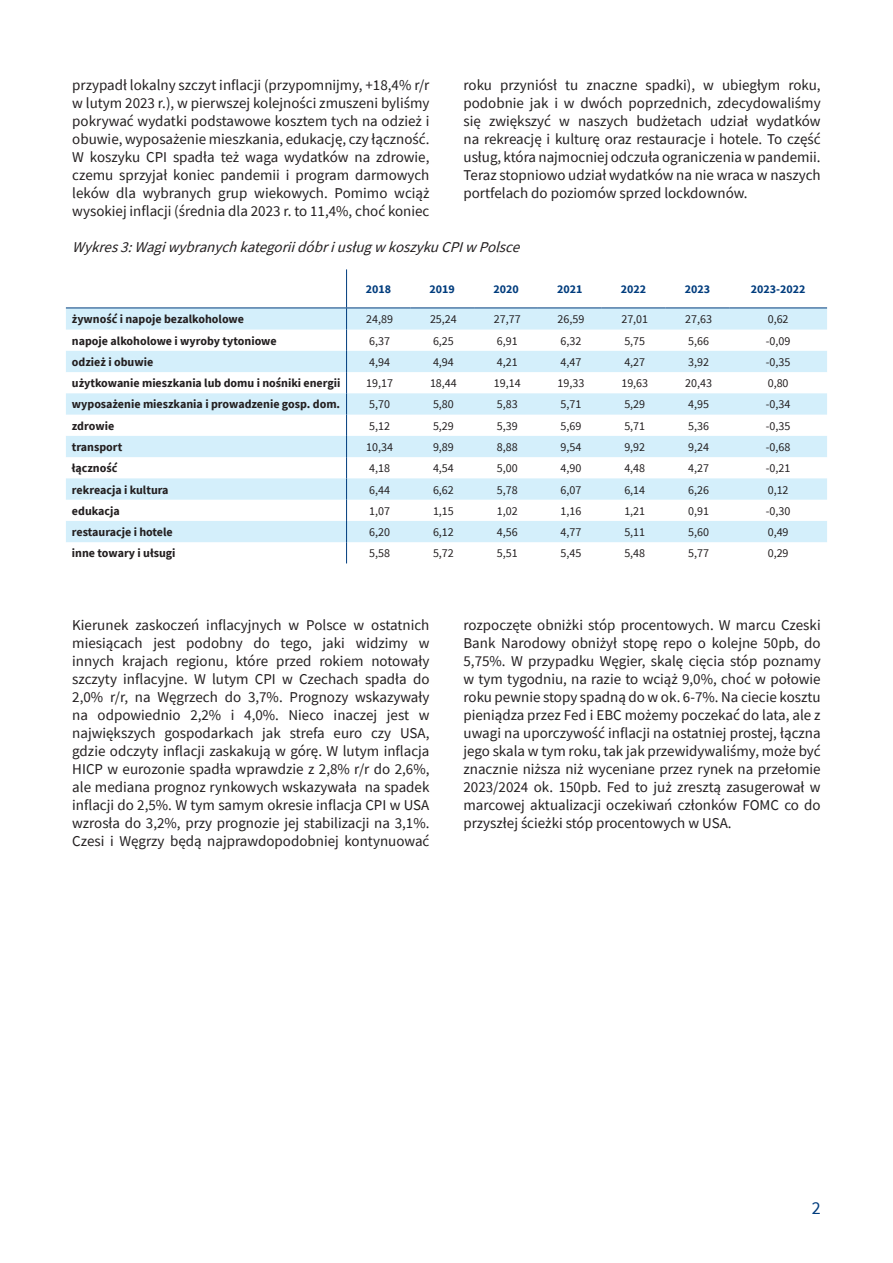
<style>
.page{position:relative;width:893px;height:1263px;background:#fff}
.page>*{position:absolute;margin:0;border:0;box-sizing:border-box;transform-origin:0 0}
.t1{font:18px "Source Sans Pro";color:#003c7d}
.t2{font:15px/18px "Source Sans Pro";color:#231f20;text-align:justify}
.t3{font:italic 15px "Source Sans Pro";color:#231f20}
.t4{font:12px "Source Sans Pro";color:#231f20}
.t5{font:700 12px "Source Sans Pro";color:#231f20}
.t6{font:700 12px "Source Sans Pro";color:#003c7d}
</style>
<div class="page">
<svg style="left:66px;top:309px;width:761px;height:233px;fill:#d4effb"></svg>
<hr style="left:66px;top:308px;width:281px;height:1px;background:#003c7d">
<hr style="left:346px;top:269px;width:1px;height:39px;background:#003c7d">
<hr style="left:347px;top:308px;width:63px;height:1px;background:#003c7d">
<hr style="left:410px;top:308px;width:64px;height:1px;background:#003c7d">
<hr style="left:474px;top:308px;width:64px;height:1px;background:#003c7d">
<hr style="left:538px;top:308px;width:64px;height:1px;background:#003c7d">
<hr style="left:602px;top:308px;width:63px;height:1px;background:#003c7d">
<hr style="left:665px;top:308px;width:64px;height:1px;background:#003c7d">
<hr style="left:729px;top:308px;width:98px;height:1px;background:#003c7d">
<svg style="left:346px;top:308px;width:1px;height:255px"></svg>
<p class="t2" style="left:72px;top:76px;width:359px">przypadł lokalny szczyt inflacji (przypomnijmy, +18,4% r/r w lutym 2023 r.), w pierwszej kolejności zmuszeni byliśmy pokrywać wydatki podstawowe kosztem tych na odzież i obuwie, wyposażenie mieszkania, edukację, czy łączność.<br>W koszyku CPI spadła też waga wydatków na zdrowie, czemu sprzyjał koniec pandemii i program darmowych leków dla wybranych grup wiekowych. Pomimo wciąż wysokiej inflacji (średnia dla 2023 r. to 11,4%, choć koniec</p>
<p class="t2" style="left:463px;top:76px;width:359px">roku przyniósł tu znaczne spadki), w ubiegłym roku, podobnie jak i w dwóch poprzednich, zdecydowaliśmy się zwiększyć w naszych budżetach udział wydatków na rekreację i kulturę oraz restauracje i hotele. To część usług, która najmocniej odczuła ograniczenia w pandemii.<br>Teraz stopniowo udział wydatków na nie wraca w naszych portfelach do poziomów sprzed lockdownów.</p>
<p class="t3" style="left:72px;top:237px;width:453px">Wykres3:Wagiwybranychkategoriidóbriusługw koszykuCPIw Polsce</p>
<p class="t6" style="left:366px;top:281px;width:27px">2018</p>
<p class="t6" style="left:430px;top:281px;width:27px">2019</p>
<p class="t6" style="left:493px;top:281px;width:27px">2020</p>
<p class="t6" style="left:557px;top:281px;width:27px">2021</p>
<p class="t6" style="left:621px;top:281px;width:27px">2022</p>
<p class="t6" style="left:685px;top:281px;width:27px">2023</p>
<p class="t6" style="left:751px;top:281px;width:56px">2023-2022</p>
<p class="t5" style="left:72px;top:311px;width:174px">żywność i napoje bezalkoholowe</p>
<p class="t4" style="left:366px;top:312px;width:28px">24,89</p>
<p class="t4" style="left:430px;top:312px;width:28px">25,24</p>
<p class="t4" style="left:494px;top:312px;width:28px">27,77</p>
<p class="t4" style="left:558px;top:312px;width:28px">26,59</p>
<p class="t4" style="left:621px;top:312px;width:28px">27,01</p>
<p class="t4" style="left:685px;top:312px;width:28px">27,63</p>
<p class="t4" style="left:768px;top:312px;width:22px">0,62</p>
<p class="t5" style="left:72px;top:333px;width:206px">napoje alkoholowe i wyroby tytoniowe</p>
<p class="t4" style="left:369px;top:333px;width:22px">6,37</p>
<p class="t4" style="left:433px;top:333px;width:22px">6,25</p>
<p class="t4" style="left:497px;top:333px;width:22px">6,91</p>
<p class="t4" style="left:561px;top:333px;width:22px">6,32</p>
<p class="t4" style="left:624px;top:333px;width:22px">5,75</p>
<p class="t4" style="left:688px;top:333px;width:22px">5,66</p>
<p class="t4" style="left:766px;top:333px;width:26px">-0,09</p>
<p class="t5" style="left:72px;top:354px;width:83px">odzież i obuwie</p>
<p class="t4" style="left:369px;top:354px;width:22px">4,94</p>
<p class="t4" style="left:433px;top:354px;width:22px">4,94</p>
<p class="t4" style="left:497px;top:354px;width:22px">4,21</p>
<p class="t4" style="left:561px;top:354px;width:22px">4,47</p>
<p class="t4" style="left:624px;top:354px;width:22px">4,27</p>
<p class="t4" style="left:688px;top:354px;width:22px">3,92</p>
<p class="t4" style="left:766px;top:354px;width:26px">-0,35</p>
<p class="t5" style="left:72px;top:375px;width:270px">użytkowanie mieszkania lub domu i nośniki energii</p>
<p class="t4" style="left:366px;top:376px;width:28px">19,17</p>
<p class="t4" style="left:430px;top:376px;width:28px">18,44</p>
<p class="t4" style="left:494px;top:376px;width:28px">19,14</p>
<p class="t4" style="left:558px;top:376px;width:28px">19,33</p>
<p class="t4" style="left:621px;top:376px;width:28px">19,63</p>
<p class="t4" style="left:685px;top:376px;width:28px">20,43</p>
<p class="t4" style="left:768px;top:376px;width:22px">0,80</p>
<p class="t5" style="left:72px;top:396px;width:270px">wyposażenie mieszkania i prowadzenie gosp. dom.</p>
<p class="t4" style="left:369px;top:397px;width:22px">5,70</p>
<p class="t4" style="left:433px;top:397px;width:22px">5,80</p>
<p class="t4" style="left:497px;top:397px;width:22px">5,83</p>
<p class="t4" style="left:561px;top:397px;width:22px">5,71</p>
<p class="t4" style="left:624px;top:397px;width:22px">5,29</p>
<p class="t4" style="left:688px;top:397px;width:22px">4,95</p>
<p class="t4" style="left:766px;top:397px;width:26px">-0,34</p>
<p class="t5" style="left:72px;top:418px;width:44px">zdrowie</p>
<p class="t4" style="left:369px;top:418px;width:22px">5,12</p>
<p class="t4" style="left:433px;top:418px;width:22px">5,29</p>
<p class="t4" style="left:497px;top:418px;width:22px">5,39</p>
<p class="t4" style="left:561px;top:418px;width:22px">5,69</p>
<p class="t4" style="left:624px;top:418px;width:22px">5,71</p>
<p class="t4" style="left:688px;top:418px;width:22px">5,36</p>
<p class="t4" style="left:766px;top:418px;width:26px">-0,35</p>
<p class="t5" style="left:72px;top:439px;width:52px">transport</p>
<p class="t4" style="left:366px;top:439px;width:28px">10,34</p>
<p class="t4" style="left:433px;top:439px;width:22px">9,89</p>
<p class="t4" style="left:497px;top:439px;width:22px">8,88</p>
<p class="t4" style="left:561px;top:439px;width:22px">9,54</p>
<p class="t4" style="left:624px;top:439px;width:22px">9,92</p>
<p class="t4" style="left:688px;top:439px;width:22px">9,24</p>
<p class="t4" style="left:766px;top:439px;width:26px">-0,68</p>
<p class="t5" style="left:72px;top:460px;width:47px">łączność</p>
<p class="t4" style="left:369px;top:461px;width:22px">4,18</p>
<p class="t4" style="left:433px;top:461px;width:22px">4,54</p>
<p class="t4" style="left:497px;top:461px;width:22px">5,00</p>
<p class="t4" style="left:561px;top:461px;width:22px">4,90</p>
<p class="t4" style="left:624px;top:461px;width:22px">4,48</p>
<p class="t4" style="left:688px;top:461px;width:22px">4,27</p>
<p class="t4" style="left:766px;top:461px;width:26px">-0,21</p>
<p class="t5" style="left:72px;top:481px;width:98px">rekreacja i kultura</p>
<p class="t4" style="left:369px;top:482px;width:22px">6,44</p>
<p class="t4" style="left:433px;top:482px;width:22px">6,62</p>
<p class="t4" style="left:497px;top:482px;width:22px">5,78</p>
<p class="t4" style="left:561px;top:482px;width:22px">6,07</p>
<p class="t4" style="left:624px;top:482px;width:22px">6,14</p>
<p class="t4" style="left:688px;top:482px;width:22px">6,26</p>
<p class="t4" style="left:768px;top:482px;width:22px">0,12</p>
<p class="t5" style="left:72px;top:503px;width:49px">edukacja</p>
<p class="t4" style="left:369px;top:503px;width:22px">1,07</p>
<p class="t4" style="left:433px;top:503px;width:22px">1,15</p>
<p class="t4" style="left:497px;top:503px;width:22px">1,02</p>
<p class="t4" style="left:561px;top:503px;width:22px">1,16</p>
<p class="t4" style="left:624px;top:503px;width:22px">1,21</p>
<p class="t4" style="left:688px;top:503px;width:22px">0,91</p>
<p class="t4" style="left:766px;top:503px;width:26px">-0,30</p>
<p class="t5" style="left:72px;top:524px;width:102px">restauracje i hotele</p>
<p class="t4" style="left:369px;top:524px;width:22px">6,20</p>
<p class="t4" style="left:433px;top:524px;width:22px">6,12</p>
<p class="t4" style="left:497px;top:524px;width:22px">4,56</p>
<p class="t4" style="left:561px;top:524px;width:22px">4,77</p>
<p class="t4" style="left:624px;top:524px;width:22px">5,11</p>
<p class="t4" style="left:688px;top:524px;width:22px">5,60</p>
<p class="t4" style="left:768px;top:524px;width:22px">0,49</p>
<p class="t5" style="left:72px;top:545px;width:105px">inne towary i ułsugi</p>
<p class="t4" style="left:369px;top:546px;width:22px">5,58</p>
<p class="t4" style="left:433px;top:546px;width:22px">5,72</p>
<p class="t4" style="left:497px;top:546px;width:22px">5,51</p>
<p class="t4" style="left:561px;top:546px;width:22px">5,45</p>
<p class="t4" style="left:624px;top:546px;width:22px">5,48</p>
<p class="t4" style="left:688px;top:546px;width:22px">5,77</p>
<p class="t4" style="left:768px;top:546px;width:22px">0,29</p>
<p class="t2" style="left:72px;top:616px;width:359px">Kierunek zaskoczeń inflacyjnych w Polsce w ostatnich miesiącach jest podobny do tego, jaki widzimy w innych krajach regionu, które przed rokiem notowały szczyty inflacyjne. W lutym CPI w Czechach spadła do 2,0% r/r, na Węgrzech do 3,7%. Prognozy wskazywały na odpowiednio 2,2% i 4,0%. Nieco inaczej jest w największych gospodarkach jak strefa euro czy USA, gdzie odczyty inflacji zaskakują w górę. W lutym inflacja HICP w eurozonie spadła wprawdzie z 2,8% r/r do 2,6%, ale mediana prognoz rynkowych wskazywała na spadek inflacji do 2,5%. W tym samym okresie inflacja CPI w USA wzrosła do 3,2%, przy prognozie jej stabilizacji na 3,1%.<br>Czesi i Węgrzy będą najprawdopodobniej kontynuować</p>
<p class="t2" style="left:463px;top:616px;width:359px">rozpoczęte obniżki stóp procentowych. W marcu Czeski Bank Narodowy obniżył stopę repo o kolejne 50pb, do 5,75%. W przypadku Węgier, skalę cięcia stóp poznamy w tym tygodniu, na razie to wciąż 9,0%, choć w połowie roku pewnie stopy spadną do w ok. 6-7%. Na ciecie kosztu pieniądza przez Fed i EBC możemy poczekać do lata, ale z uwagi na uporczywość inflacji na ostatniej prostej, łączna jego skala w tym roku, tak jak przewidywaliśmy, może być znacznie niższa niż wyceniane przez rynek na przełomie 2023/2024 ok. 150pb. Fed to już zresztą zasugerował w marcowej aktualizacji oczekiwań członków FOMC co do przyszłej ścieżki stóp procentowych w USA.</p>
<p class="t1" style="left:812px;top:1196px;width:10px">2</p>
</div>
